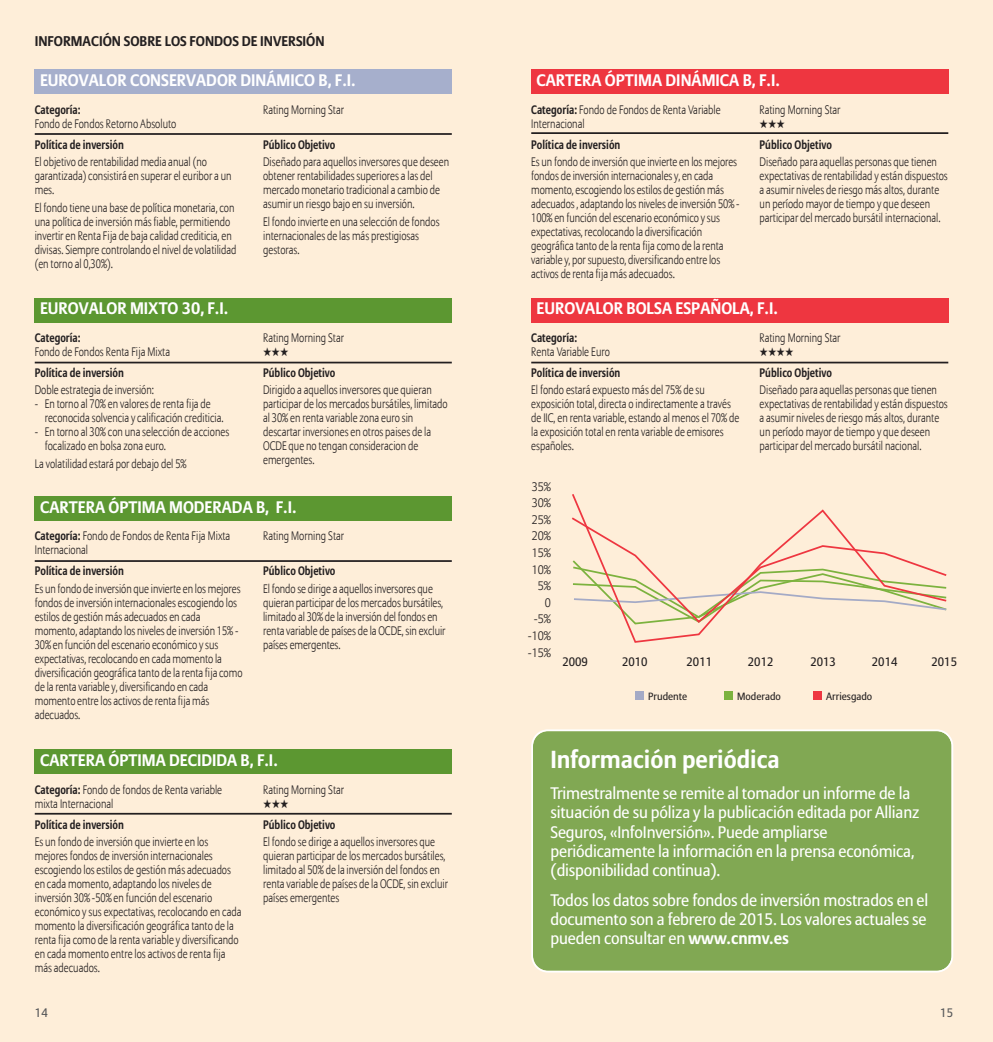
<style>
.page{position:relative;width:993px;height:1042px;background:#fff}
.page>*{position:absolute;margin:0;border:0;box-sizing:border-box;transform-origin:0 0}
.t1{font:700 24.5px "Allianz Sans";color:#fff}
.t2{font:16.62px/19.2px "Allianz Sans";letter-spacing:-.01em;color:#fff}
.t3{font:700 16.62px "Allianz Sans";color:#fff}
.t4{font:700 14px "Allianz Sans";color:#231f20}
.t5{font:300 12.25px/14px "Allianz Sans";color:#231f20;scale:.85 1}
.t6{font:700 12.25px "Allianz Sans";color:#231f20;scale:.85 1}
.t7{font:300 12.25px/16.6px "Allianz Sans";color:#231f20;text-align:right}
.t8{font:12.25px "Allianz Sans";color:#231f20}
.t9{font:12.25px "Zapf Dingbats ITC";color:#231f20;scale:.85 1}
.t10{font:12.25px "Allianz Sans";color:#57585a}
.t11{font:10.5px "Allianz Sans";color:#231f20}
.s1{font-weight:700}
</style>
<div class="page">
<div style="left:496px;top:0;width:496px;height:1042px;background:#feeed9"></div>
<div style="left:531px;top:69px;width:416px;height:25px;background:#ee3640"></div>
<div style="left:531px;top:729px;width:421px;height:243px;background:#81a853"></div>
<div style="left:0;top:0;width:496px;height:1042px;background:#feeed9"></div>
<div style="left:35px;top:69px;width:416px;height:25px;background:#a6afcc"></div>
<hr style="left:35px;top:133px;width:416px;height:2px;background:#231f20">
<div style="left:35px;top:298px;width:416px;height:24px;background:#5c9731"></div>
<hr style="left:35px;top:362px;width:416px;height:1px;background:#231f20">
<div style="left:35px;top:496px;width:416px;height:25px;background:#5c9731"></div>
<hr style="left:35px;top:560px;width:416px;height:2px;background:#231f20">
<div style="left:35px;top:749px;width:416px;height:25px;background:#5c9731"></div>
<hr style="left:35px;top:813px;width:416px;height:1px;background:#231f20">
<div style="left:531px;top:298px;width:416px;height:24px;background:#ee3640"></div>
<hr style="left:531px;top:132px;width:416px;height:2px;background:#231f20">
<hr style="left:531px;top:362px;width:416px;height:1px;background:#231f20">
<div style="left:635px;top:691px;width:8px;height:9px;background:#a4aac6"></div>
<div style="left:724px;top:691px;width:8px;height:9px;background:#7cb23e"></div>
<div style="left:813px;top:691px;width:8px;height:9px;background:#ee3640"></div>
<svg style="left:572px;top:494px;width:375px;height:149px"></svg>
<p class="t4" style="left:35px;top:36px;width:291px">INFORMACIÓN SOBRE LOS FONDOS DE INVERSIÓN</p>
<h2 class="t3" style="left:40px;top:74px;width:317px">EUROVALOR CONSERVADOR DINÁMICO B, F.I.</h2>
<p class="t6" style="left:35px;top:105px;width:55px">Categoría:</p>
<p class="t5" style="left:35px;top:117px;width:168px">Fondo de Fondos Retorno Absoluto</p>
<p class="t6" style="left:35px;top:140px;width:106px">Política de inversión</p>
<p class="t5" style="left:35px;top:156px;width:233px">El objetivo de rentabilidad media anual (no garantizada) consistirá en superar el euribor a un mes.</p>
<p class="t5" style="left:35px;top:201px;width:239px">El fondo tiene una base de política monetaria, con una política de inversión más fiable, permitiendo invertir en Renta Fija de baja calidad crediticia, en divisas. Siempre controlando el nivel de volatilidad (en torno al 0,30%).</p>
<p class="t5" style="left:263px;top:103px;width:97px">Rating Morning Star</p>
<p class="t6" style="left:263px;top:140px;width:87px">Público Objetivo</p>
<p class="t5" style="left:263px;top:156px;width:220px">Diseñado para aquellos inversores que deseen obtener rentabilidades superiores a las del mercado monetario tradicional a cambio de asumir un riesgo bajo en su inversión.</p>
<p class="t5" style="left:263px;top:215px;width:209px">El fondo invierte en una selección de fondos internacionales de las más prestigiosas gestoras.</p>
<h2 class="t3" style="left:40px;top:302px;width:190px">EUROVALOR MIXTO 30, F.I.</h2>
<p class="t6" style="left:35px;top:333px;width:55px">Categoría:</p>
<p class="t5" style="left:35px;top:345px;width:161px">Fondo de Fondos Renta Fija Mixta</p>
<p class="t6" style="left:35px;top:368px;width:106px">Política de inversión</p>
<p class="t5" style="left:35px;top:384px;width:142px">Doble estrategia de inversión:</p>
<p class="t5" style="left:45px;top:398px;width:212px;text-indent:-10px">- En torno al 70% en valores de renta fija de reconocida solvencia y calificación crediticia.</p>
<p class="t5" style="left:45px;top:426px;width:218px;text-indent:-10px">- En torno al 30% con una selección de acciones focalizado en bolsa zona euro.</p>
<p class="t5" style="left:35px;top:457px;width:180px">La volatilidad estará por debajo del 5%</p>
<p class="t5" style="left:263px;top:331px;width:97px">Rating Morning Star</p>
<p class="t9" style="left:263px;top:344px;width:31px">★★★</p>
<p class="t6" style="left:263px;top:368px;width:87px">Público Objetivo</p>
<p class="t5" style="left:263px;top:384px;width:218px">Dirigido a aquellos inversores que quieran participar de los mercados bursátiles, limitado al 30% en renta variable zona euro sin descartar inversiones en otros paises de la OCDE que no tengan consideracion de emergentes.</p>
<h2 class="t3" style="left:40px;top:501px;width:258px">CARTERA ÓPTIMA MODERADA B, F.I.</h2>
<p class="t5" style="left:35px;top:530px;width:231px"><span class="s1">Categoría:</span> Fondo de Fondos de Renta Fija Mixta<br>Internacional</p>
<p class="t6" style="left:35px;top:567px;width:106px">Política de inversión</p>
<p class="t5" style="left:35px;top:582px;width:246px">Es un fondo de inversión que invierte en los mejores fondos de inversión internacionales escogiendo los estilos de gestión más adecuados en cada momento, adaptando los niveles de inversión 15% - 30% en función del escenario económico y sus expectativas, recolocando en cada momento la diversificación geográfica tanto de la renta fija como de la renta variable y, diversificando en cada momento entre los activos de renta fija más adecuados.</p>
<p class="t5" style="left:263px;top:530px;width:97px">Rating Morning Star</p>
<p class="t6" style="left:263px;top:567px;width:87px">Público Objetivo</p>
<p class="t5" style="left:263px;top:582px;width:216px">El fondo se dirige a aquellos inversores que quieran participar de los mercados bursátiles, limitado al 30% de la inversión del fondos en renta variable de países de la OCDE, sin excluir países emergentes.</p>
<h2 class="t3" style="left:40px;top:754px;width:239px">CARTERA ÓPTIMA DECIDIDA B, F.I.</h2>
<p class="t5" style="left:35px;top:783px;width:222px"><span class="s1">Categoría:</span> Fondo de fondos de Renta variable mixta Internacional</p>
<p class="t6" style="left:35px;top:820px;width:106px">Política de inversión</p>
<p class="t5" style="left:35px;top:836px;width:244px">Es un fondo de inversión que invierte en los mejores fondos de inversión internacionales escogiendo los estilos de gestión más adecuados en cada momento, adaptando los niveles de inversión 30% -50% en función del escenario económico y sus expectativas, recolocando en cada momento la diversificación geográfica tanto de la renta fija como de la renta variable y diversificando en cada momento entre los activos de renta fija más adecuados.</p>
<p class="t5" style="left:263px;top:783px;width:97px">Rating Morning Star</p>
<p class="t9" style="left:263px;top:796px;width:31px">★★★</p>
<p class="t6" style="left:263px;top:820px;width:87px">Público Objetivo</p>
<p class="t5" style="left:263px;top:836px;width:219px">El fondo se dirige a aquellos inversores que quieran participar de los mercados bursátiles, limitado al 50% de la inversión del fondos en renta variable de países de la OCDE, sin excluir países emergentes</p>
<h2 class="t3" style="left:536px;top:74px;width:245px">CARTERA ÓPTIMA DINÁMICA B, F.I.</h2>
<p class="t5" style="left:531px;top:103px;width:224px"><span class="s1">Categoría:</span> Fondo de Fondos de Renta Variable<br>Internacional</p>
<p class="t6" style="left:531px;top:140px;width:106px">Política de inversión</p>
<p class="t5" style="left:531px;top:156px;width:246px">Es un fondo de inversión que invierte en los mejores fondos de inversión internacionales y, en cada momento, escogiendo los estilos de gestión más adecuados , adaptando los niveles de inversión 50% - 100% en función del escenario económico y sus expectativas, recolocando la diversificación geográfica tanto de la renta fija como de la renta variable y, por supuesto, diversificando entre los activos de renta fija más adecuados.</p>
<p class="t5" style="left:759px;top:103px;width:97px">Rating Morning Star</p>
<p class="t9" style="left:759px;top:116px;width:31px">★★★</p>
<p class="t6" style="left:759px;top:140px;width:87px">Público Objetivo</p>
<p class="t5" style="left:759px;top:156px;width:223px">Diseñado para aquellas personas que tienen expectativas de rentabilidad y están dispuestos a asumir niveles de riesgo más altos, durante un período mayor de tiempo y que deseen participar del mercado bursátil internacional.</p>
<h2 class="t3" style="left:536px;top:302px;width:243px">EUROVALOR BOLSA ESPAÑOLA, F.I.</h2>
<p class="t6" style="left:531px;top:333px;width:55px">Categoría:</p>
<p class="t5" style="left:531px;top:345px;width:94px">Renta Variable Euro</p>
<p class="t6" style="left:531px;top:368px;width:106px">Política de inversión</p>
<p class="t5" style="left:531px;top:384px;width:246px">El fondo estará expuesto más del 75% de su exposición total, directa o indirectamente a través de IIC, en renta variable, estando al menos el 70% de la exposición total en renta variable de emisores españoles.</p>
<p class="t5" style="left:759px;top:331px;width:97px">Rating Morning Star</p>
<p class="t9" style="left:759px;top:344px;width:41px">★★★★</p>
<p class="t6" style="left:759px;top:368px;width:87px">Público Objetivo</p>
<p class="t5" style="left:759px;top:384px;width:223px">Diseñado para aquellas personas que tienen expectativas de rentabilidad y están dispuestos a asumir niveles de riesgo más altos, durante un período mayor de tiempo y que deseen participar del mercado bursátil nacional.</p>
<p class="t7" style="left:527px;top:479px;width:25px">35%<br>30%<br>25%<br>20%<br>15%<br>10%<br>5%<br>0 -5% -10% -15%</p>
<p class="t8" style="left:562px;top:657px;width:27px">2009</p>
<p class="t8" style="left:810px;top:657px;width:27px">2013</p>
<p class="t8" style="left:871px;top:657px;width:27px">2014</p>
<p class="t8" style="left:931px;top:657px;width:27px">2015</p>
<p class="t8" style="left:621px;top:657px;width:27px">2010</p>
<p class="t8" style="left:686px;top:657px;width:27px">2011</p>
<p class="t8" style="left:747px;top:657px;width:27px">2012</p>
<p class="t11" style="left:737px;top:691px;width:45px">moderado</p>
<p class="t11" style="left:825px;top:691px;width:48px">Arriesgado</p>
<p class="t11" style="left:648px;top:691px;width:41px">Prudente</p>
<h1 class="t1" style="left:550px;top:750px;width:231px">Información periódica</h1>
<p class="t2" style="left:550px;top:785px;width:370px">Trimestralmente se remite al tomador un informe de la situación de su póliza y la publicación editada por Allianz Seguros, «InfoInversión». Puede ampliarse periódicamente la información en la prensa económica, (disponibilidad continua).</p>
<h2 class="t2" style="left:550px;top:891px;width:379px;text-align:justify">Todos los datos sobre fondos de inversión mostrados en el documento son a febrero de 2015. Los valores actuales se pueden consultar en <span class="s1">www.cnmv.es</span></h2>
<p class="t10" style="left:35px;top:1007px;width:15px">14</p>
<p class="t10" style="left:939px;top:1007px;width:15px">15</p>
</div>
